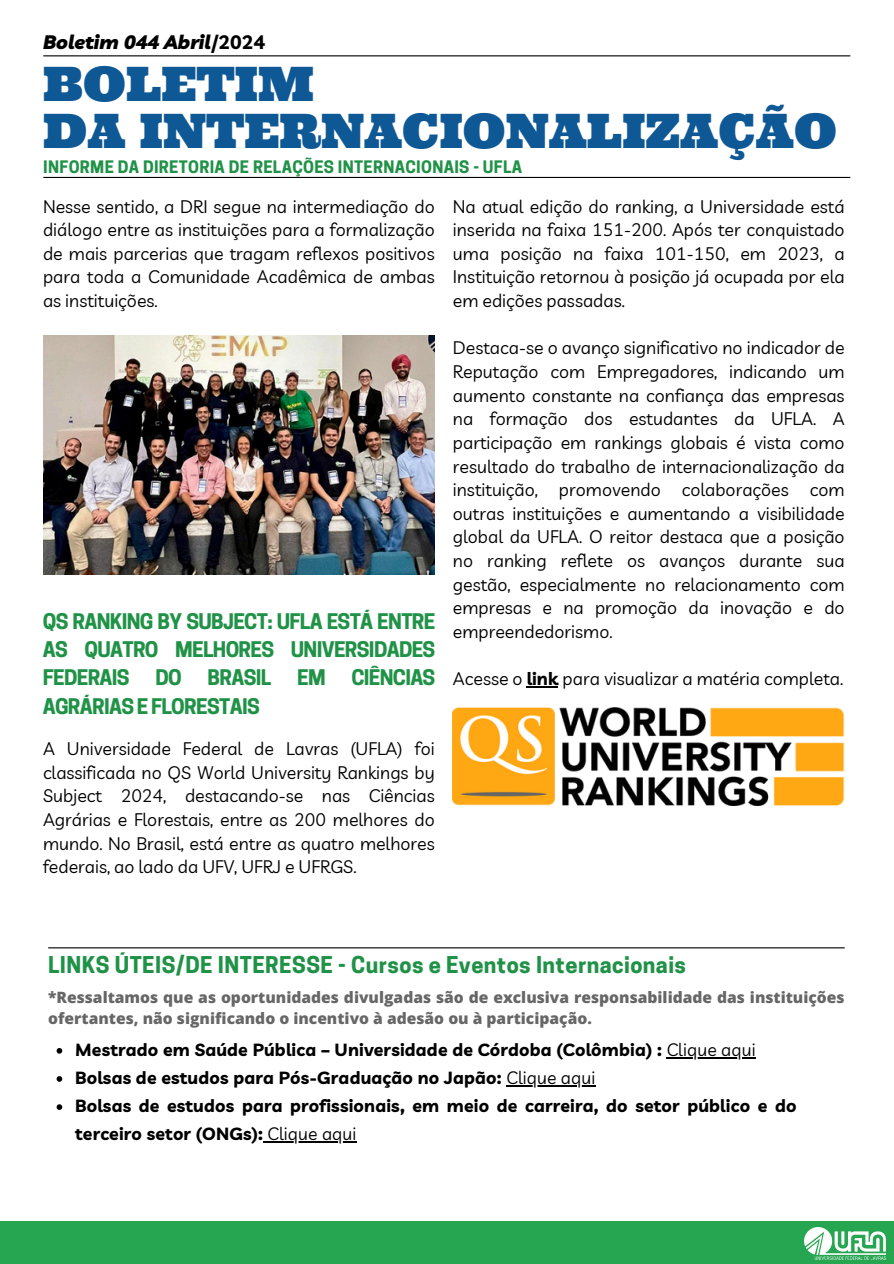
<style>
.page{position:relative;width:894px;height:1264px;background:#fff}
.page>*{position:absolute;margin:0;border:0;box-sizing:border-box;transform-origin:0 0}
.t1{font:47.55px/47.2px "Ultra";color:#0e5895}
.t2{font:700 21.75px "Cooper Hewitt";letter-spacing:.02em;color:#209247}
.t3{font:700 20.25px/28.2px "Cooper Hewitt";letter-spacing:-.035em;color:#209247;text-align:justify}
.t4{font:italic 900 19.5px "Livvic";color:#000}
.t5{font:17.7px/23.7px "Livvic";color:#000;text-align:justify}
.t6{font:700 17.55px "Livvic";letter-spacing:.01em;color:#000}
.t7{font:700 16.2px "Cooper Hewitt";letter-spacing:.02em;color:#209247}
.t8{font:800 15.6px/21.3px "Open Sans";color:#000}
.s1{font-weight:700;font-style:normal}
.s2{font-weight:700}
.s3{font-weight:400}
</style>
<div class="page">
<div style="left:0;top:1221px;width:893px;height:42px;background:#26a651"></div>
<hr style="left:43px;top:177px;width:807px;height:1px;background:#000">
<hr style="left:43px;top:55px;width:807px;height:1px;background:#000">
<img style="left:804px;top:1227px;width:81px;height:32px">
<hr style="left:48px;top:947px;width:796px;height:1px;background:#000">
<img style="left:43px;top:336px;width:391px;height:238px">
<img style="left:452px;top:707px;width:392px;height:98px">
<svg style="left:57px;top:1048px;width:5px;height:5px"></svg>
<hr style="left:666px;top:1056px;width:89px;height:2px;background:#000">
<svg style="left:57px;top:1076px;width:5px;height:5px"></svg>
<hr style="left:506px;top:1085px;width:89px;height:1px;background:#000">
<svg style="left:57px;top:1104px;width:5px;height:5px"></svg>
<hr style="left:267px;top:1141px;width:89px;height:1px;background:#000">
<hr style="left:526px;top:686px;width:32px;height:1px;background:#000">
<p class="t4" style="left:43px;top:29px;width:223px">Boletim 044 Abril<span class="s1">/2024</span></p>
<h3 class="t1" style="left:43px;top:59px;width:794px">BOLETIM<br>DA INTERNACIONALIZAÇÃO</h3>
<p class="t7" style="left:43px;top:161px;width:480px">INFORME DA DIRETORIA DE RELAÇÕES INTERNACIONAIS - UFLA</p>
<h5 class="t5" style="left:43px;top:194px;width:393px">Nesse sentido, a DRI segue na intermediação do diálogo entre as instituições para a formalização de mais parcerias que tragam reflexos positivos para toda a Comunidade Acadêmica de ambas as instituições.</h5>
<p class="t3" style="left:43px;top:610px;width:394px">QS RANKING BY SUBJECT: UFLA ESTÁ ENTRE AS QUATRO MELHORES UNIVERSIDADES FEDERAIS</p>
<p class="t3" style="left:155px;top:666px;width:28px">DO</p>
<p class="t3" style="left:207px;top:666px;width:65px">BRASIL</p>
<p class="t3" style="left:297px;top:666px;width:30px">EM</p>
<p class="t3" style="left:351px;top:666px;width:86px">CIÊNCIAS</p>
<p class="t3" style="left:43px;top:694px;width:218px">AGRÁRIAS E FLORESTAIS</p>
<p class="t5" style="left:43px;top:736px;width:393px">A Universidade Federal de Lavras (UFLA) foi classificada no QS World University Rankings by Subject 2024, destacando-se nas Ciências Agrárias e Florestais, entre as 200 melhores do mundo. No Brasil, está entre as quatro melhores federais, ao lado da UFV, UFRJ e UFRGS.</p>
<p class="t5" style="left:453px;top:194px;width:393px">Na atual edição do ranking, a Universidade está inserida na faixa 151-200. Após ter conquistado uma posição na faixa 101-150, em 2023, a Instituição retornou à posição já ocupada por ela em edições passadas.</p>
<p class="t5" style="left:453px;top:336px;width:393px">Destaca-se o avanço significativo no indicador de Reputação com Empregadores, indicando um aumento constante na confiança das empresas na formação dos estudantes da UFLA. A participação em rankings globais é vista como resultado do trabalho de internacionalização da instituição, promovendo colaborações com outras instituições e aumentando a visibilidade global da UFLA. O reitor destaca que a posição no ranking reflete os avanços durante sua gestão, especialmente no relacionamento com empresas e na promoção da inovação e do empreendedorismo.</p>
<p class="t5" style="left:453px;top:666px;width:392px">Acesse o <span class="s2">link</span> para visualizar a matéria completa.</p>
<h2 class="t2" style="left:48px;top:957px;width:639px">LINKS ÚTEIS/DE INTERESSE - Cursos e Eventos Internacionais</h2>
<p class="t8" style="left:48px;top:986px;width:797px">*Ressaltamos que as oportunidades divulgadas são de exclusiva responsabilidade das instituições ofertantes, não significando o incentivo à adesão ou à participação.</p>
<h5 class="t6" style="left:75px;top:1038px;width:681px">Mestrado em Saúde Pública – Universidade de Córdoba (Colômbia) : <span class="s3">Clique aqui</span></h5>
<h5 class="t6" style="left:75px;top:1066px;width:521px">Bolsas de estudos para Pós-Graduação no Japão: <span class="s3">Clique aqui</span></h5>
<h5 class="t6" style="left:75px;top:1094px;width:722px">Bolsas de estudos para profissionais, em meio de carreira, do setor público e do</h5>
<h5 class="t6" style="left:75px;top:1122px;width:283px">terceiro setor (ONGs): <span class="s3">Clique aqui</span></h5>
</div>
